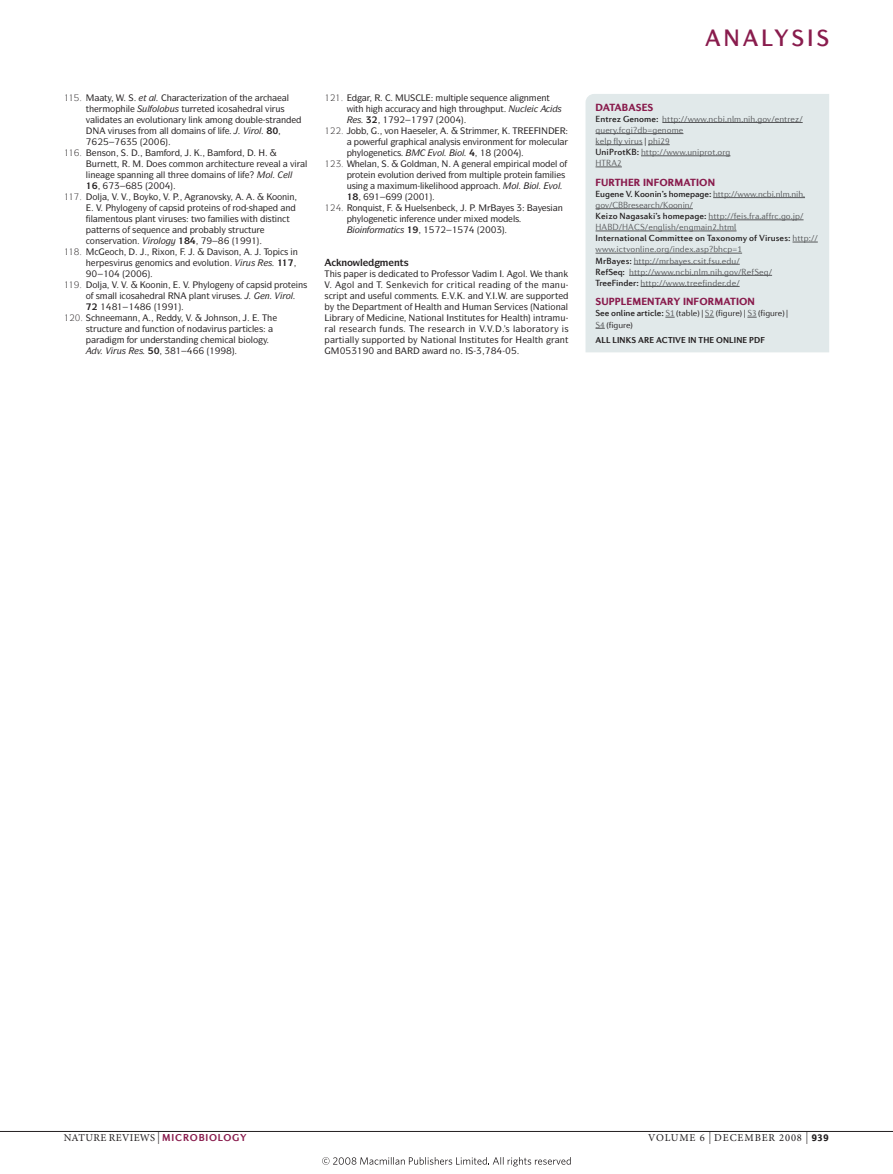
<style>
.page{position:relative;width:893px;height:1174px;background:#fff}
.page>*{position:absolute;margin:0;border:0;box-sizing:border-box;transform-origin:0 0}
.t1{font:500 24px "Diverda Sans Com";letter-spacing:.115em;color:#891c4d}
.t2{font:900 10.5px "Diverda Sans Com";letter-spacing:.01em;color:#891c4d}
.t3{font:10.5px "Minion Pro";letter-spacing:.03em;color:#231f20}
.t4{font:10.5px "Minion Pro";letter-spacing:.085em;color:#231f20}
.t5{font:700 9.75px "ITC Symbol Std";color:#231f20}
.t6{font:300 9px/11.1px "Diverda Sans Com";letter-spacing:.01em;color:#57585a}
.t7{font:500 9px "ITC Symbol Std";color:#231f20}
.t8{font:300 9px/11.1px "Diverda Sans Com";letter-spacing:-.005em;color:#231f20}
.t9{font:italic 500 9px "ITC Symbol Std";color:#231f20}
.t10{font:9px "ITC Symbol Std";color:#231f20}
.t11{font:700 8.7px "Diverda Sans Com";letter-spacing:.01em;color:#231f20}
.s1{font-weight:500;color:#231f20}
.s2{color:#231f20}
.s3{font-weight:500}
.s4{color:#57585a}
.s5{font-size:12px}
.s6{font-family:"Diverda Sans Com";font-weight:700;font-size:10.2px;color:#891c4d}
.s7{font-family:"Diverda Sans Com";font-weight:900}
</style>
<div class="page">
<div style="left:585px;top:94px;width:244px;height:258px;background:#e1e9ea"></div>
<hr style="left:662px;top:122px;width:141px;height:1px;background:#57585a">
<hr style="left:595px;top:133px;width:88px;height:1px;background:#57585a">
<hr style="left:595px;top:144px;width:48px;height:1px;background:#57585a">
<svg style="left:648px;top:144px;width:22px;height:1px"></svg>
<hr style="left:641px;top:155px;width:89px;height:1px;background:#57585a">
<svg style="left:595px;top:167px;width:27px;height:1px"></svg>
<hr style="left:713px;top:197px;width:92px;height:1px;background:#57585a">
<hr style="left:595px;top:208px;width:98px;height:1px;background:#57585a">
<hr style="left:708px;top:219px;width:95px;height:1px;background:#57585a">
<hr style="left:595px;top:231px;width:141px;height:1px;background:#57585a">
<svg style="left:792px;top:242px;width:26px;height:1px"></svg>
<hr style="left:595px;top:253px;width:147px;height:1px;background:#57585a">
<hr style="left:634px;top:264px;width:106px;height:1px;background:#57585a">
<hr style="left:629px;top:275px;width:143px;height:1px;background:#57585a">
<hr style="left:641px;top:286px;width:99px;height:1px;background:#57585a">
<hr style="left:0;top:1131px;width:893px;height:1px;background:#231f20">
<svg style="left:322px;top:1157px;width:249px;height:9px"></svg>
<p class="t7" style="left:189px;top:91px;width:55px">▼ ▼□■ □ ▼</p>
<p class="t7" style="left:287px;top:91px;width:4px">●</p>
<p class="t7" style="left:128px;top:103px;width:63px">● ◆● □●□ ◆▲ ▼◆</p>
<p class="t7" style="left:201px;top:103px;width:33px">▼ □▲</p>
<p class="t7" style="left:261px;top:103px;width:26px">● ❖ ◆▲</p>
<p class="t7" style="left:110px;top:114px;width:65px">▼ ▲ ■ ❖□●◆▼ □■</p>
<p class="t7" style="left:188px;top:114px;width:11px">●■</p>
<p class="t7" style="left:240px;top:114px;width:47px">□◆● ▲▼ ■</p>
<p class="t7" style="left:108px;top:125px;width:43px">❖◆▲▲ □</p>
<p class="t7" style="left:164px;top:125px;width:19px">●● □</p>
<p class="t7" style="left:196px;top:125px;width:25px">■▲ □ ●</p>
<p class="t7" style="left:97px;top:147px;width:21px">■▲□■</p>
<p class="t7" style="left:92px;top:158px;width:27px">◆■▼▼</p>
<p class="t7" style="left:153px;top:158px;width:27px">□ ▲ □</p>
<p class="t7" style="left:226px;top:158px;width:22px">▼ ▼◆</p>
<p class="t7" style="left:264px;top:158px;width:44px">❖● ❖●</p>
<p class="t7" style="left:86px;top:169px;width:11px">●■</p>
<p class="t7" style="left:117px;top:169px;width:33px">▲ ■■■</p>
<p class="t7" style="left:161px;top:169px;width:12px">●● ▼</p>
<p class="t7" style="left:196px;top:169px;width:45px">□ ■▲ □ ●</p>
<p class="t7" style="left:204px;top:191px;width:20px">■□❖▲</p>
<p class="t7" style="left:272px;top:191px;width:24px">□□■ ■</p>
<p class="t7" style="left:121px;top:202px;width:35px">●□ ■ □</p>
<p class="t7" style="left:173px;top:202px;width:81px">▲ □▼ ■▲ □ □ ▲</p>
<p class="t7" style="left:285px;top:202px;width:7px">■</p>
<p class="t7" style="left:91px;top:213px;width:117px">● ■▼□◆▲ ● ■▼ ❖ ◆▲ ▲ ▼ □</p>
<p class="t7" style="left:225px;top:213px;width:29px">● ▲ ▼</p>
<p class="t7" style="left:268px;top:213px;width:24px">▲▼■ ▼</p>
<p class="t7" style="left:96px;top:224px;width:67px">▼▼ ■▲ □ ▲ ❑◆ ■</p>
<p class="t7" style="left:219px;top:224px;width:39px">● ▲▼ ◆ ▼◆</p>
<p class="t7" style="left:90px;top:235px;width:49px">□■▲ ❖ ▼□■</p>
<p class="t9" style="left:153px;top:235px;width:14px">□●□</p>
<p class="t7" style="left:218px;top:246px;width:22px">❖ ▲□■</p>
<p class="t7" style="left:268px;top:246px;width:32px">□ ▲ ■</p>
<p class="t7" style="left:109px;top:257px;width:25px">▲❖ ◆▲</p>
<p class="t7" style="left:197px;top:257px;width:34px">❖□●◆▼ □■</p>
<p class="t7" style="left:146px;top:279px;width:24px">□□■ ■</p>
<p class="t7" style="left:208px;top:279px;width:35px">●□ ■ □</p>
<p class="t7" style="left:260px;top:279px;width:49px">▲ □▼ ■▲</p>
<p class="t7" style="left:113px;top:290px;width:24px">●● □▲</p>
<p class="t7" style="left:163px;top:290px;width:4px">●</p>
<p class="t7" style="left:194px;top:290px;width:48px">●■▼ ❖◆▲▲</p>
<p class="t9" style="left:265px;top:290px;width:30px">■ □●</p>
<p class="t7" style="left:100px;top:312px;width:7px">■</p>
<p class="t7" style="left:209px;top:312px;width:31px">□ ■▲□■</p>
<p class="t7" style="left:86px;top:323px;width:30px">▲▼ ◆ ▼◆</p>
<p class="t7" style="left:130px;top:323px;width:98px">■ ◆■ ▼□■ □ ■□ ❖ ◆▲</p>
<p class="t7" style="left:242px;top:323px;width:22px">▼●▲</p>
<p class="t7" style="left:129px;top:334px;width:23px">□ ◆■</p>
<p class="t7" style="left:164px;top:334px;width:31px">▲▼■ ■</p>
<p class="t7" style="left:233px;top:334px;width:26px">● □●□</p>
<p class="t9" style="left:97px;top:345px;width:31px">❖ ◆▲</p>
<p class="t7" style="left:443px;top:91px;width:57px">◆●▼ ● ▲ ❑◆ ■</p>
<p class="t7" style="left:427px;top:103px;width:7px">■</p>
<p class="t7" style="left:459px;top:103px;width:23px">▼ □◆</p>
<p class="t7" style="left:384px;top:125px;width:45px">❖□■ ★ ▲ ●</p>
<p class="t7" style="left:359px;top:136px;width:31px">□ ◆●</p>
<p class="t7" style="left:425px;top:136px;width:69px">● ■ ●▲▲ ■❖ □■</p>
<p class="t7" style="left:505px;top:136px;width:20px">■▼ □</p>
<p class="t7" style="left:536px;top:136px;width:25px">□● ◆●</p>
<p class="t7" style="left:361px;top:147px;width:42px">●□ ■▼▲</p>
<p class="t9" style="left:433px;top:147px;width:13px">❖□●</p>
<p class="t9" style="left:457px;top:147px;width:20px">□● ✔</p>
<p class="t7" style="left:432px;top:158px;width:7px">■</p>
<p class="t7" style="left:528px;top:158px;width:38px">● □ ● □</p>
<p class="t7" style="left:355px;top:169px;width:60px">□▼ ■ ❖□●◆▼ □■</p>
<p class="t7" style="left:477px;top:169px;width:22px">◆●▼ ●</p>
<p class="t7" style="left:512px;top:169px;width:22px">□▼ ■</p>
<p class="t7" style="left:347px;top:180px;width:18px">◆▲■</p>
<p class="t7" style="left:434px;top:180px;width:21px">● □□</p>
<p class="t9" style="left:532px;top:180px;width:30px">□● ❖□●</p>
<p class="t10" style="left:336px;top:202px;width:48px">✔ □■❑◆ ▲▼</p>
<p class="t7" style="left:404px;top:202px;width:34px">★◆ ●▲ ■</p>
<p class="t7" style="left:361px;top:213px;width:47px">●□ ■▼ ■</p>
<p class="t7" style="left:422px;top:213px;width:28px">■ ◆■</p>
<p class="t7" style="left:498px;top:213px;width:23px">□ ●▲</p>
<p class="t9" style="left:355px;top:224px;width:21px">□■□</p>
<p class="t5" style="left:341px;top:256px;width:23px">■□ ●</p>
<p class="t5" style="left:394px;top:256px;width:16px">■▼▲</p>
<p class="t7" style="left:405px;top:268px;width:25px">▼ ▼□</p>
<p class="t7" style="left:440px;top:268px;width:27px">□ ▲▲□</p>
<p class="t7" style="left:347px;top:279px;width:23px">□● ■</p>
<p class="t7" style="left:473px;top:279px;width:4px">●</p>
<p class="t7" style="left:500px;top:279px;width:29px">■ □ ▼</p>
<p class="t7" style="left:325px;top:290px;width:81px">▲ ▼ ■ ◆▲ ◆● □</p>
<p class="t7" style="left:424px;top:290px;width:14px">■▼▲</p>
<p class="t7" style="left:473px;top:290px;width:7px">■</p>
<p class="t7" style="left:526px;top:290px;width:34px">▲◆ □▼</p>
<p class="t7" style="left:378px;top:301px;width:61px">▼ ■▼ □ ★ ●▼</p>
<p class="t7" style="left:449px;top:301px;width:26px">■ ★◆</p>
<p class="t7" style="left:524px;top:301px;width:46px">▲ ▼□■ ●</p>
<p class="t7" style="left:394px;top:312px;width:130px">■ ▼ □■ ● ■▲▼ ▼◆▼ ▲ □ ★ ●▼</p>
<p class="t7" style="left:382px;top:323px;width:22px">◆■ ▲</p>
<p class="t7" style="left:471px;top:323px;width:7px">■</p>
<p class="t7" style="left:527px;top:323px;width:25px">□ ▼□</p>
<p class="t7" style="left:339px;top:334px;width:57px">▼ ●● ▲◆ □▼</p>
<p class="t7" style="left:433px;top:334px;width:107px">▼ □■ ● ■▲▼ ▼◆▼ ▲ □ ★ ●▼</p>
<p class="t7" style="left:382px;top:345px;width:7px">■</p>
<h1 class="t1" style="left:705px;top:24px;width:126px">AnAlysis</h1>
<p class="t2" style="left:595px;top:101px;width:59px">DATABASES</p>
<p class="t6" style="left:595px;top:113px;width:209px"><span class="s1">Entrez Genome:</span> http://www.ncbi.nlm.nih.gov/entrez/ query.fcgi?db=genome<br>kelp fly virus <span class="s2">|</span> phi29<br><span class="s1">UniProtKB:</span> http://www.uniprot.org<br>HTRA2</p>
<p class="t2" style="left:595px;top:176px;width:121px">FURTHER INFORMATION</p>
<p class="t6" style="left:595px;top:188px;width:224px"><span class="s1">Eugene V. Koonin’s homepage:</span> http://www.ncbi.nlm.nih. gov/CBBresearch/Koonin/<br><span class="s1">Keizo nagasaki’s homepage:</span> http://feis.fra.affrc.go.jp/ HABD/HACs/english/engmain2.html<br><span class="s1">international Committee on Taxonomy of Viruses:</span> http:// www.ictvonline.org/index.asp?bhcp=1<br><span class="s1">MrBayes:</span> http://mrbayes.csit.fsu.edu/<br><span class="s1">Refseq:</span> http://www.ncbi.nlm.nih.gov/Refseq/<br><span class="s1">TreeFinder:</span> http://www.treefinder.de/</p>
<p class="t2" style="left:595px;top:295px;width:161px">SUPPLEMENTARY INFORMATION</p>
<p class="t8" style="left:595px;top:308px;width:194px"><span class="s3">see online article:</span> <span class="s4">s1</span> (table) | <span class="s4">s2</span> (figure) | <span class="s4">s3</span> (figure) | <span class="s4">s4</span> (figure)</p>
<p class="t11" style="left:595px;top:335px;width:171px">ALL LINKS ARE ACTIVE IN THE ONLINE PDF</p>
<p class="t3" style="left:64px;top:1130px;width:184px">NATURE REVIEWS <span class="s5">|</span> <span class="s6">MICROBIOLOGY</span></p>
<p class="t4" style="left:648px;top:1130px;width:182px">VOLUME 6 <span class="s5">|</span> DECEMBER 2008 <span class="s5">|</span> <span class="s7">939</span></p>
</div>
